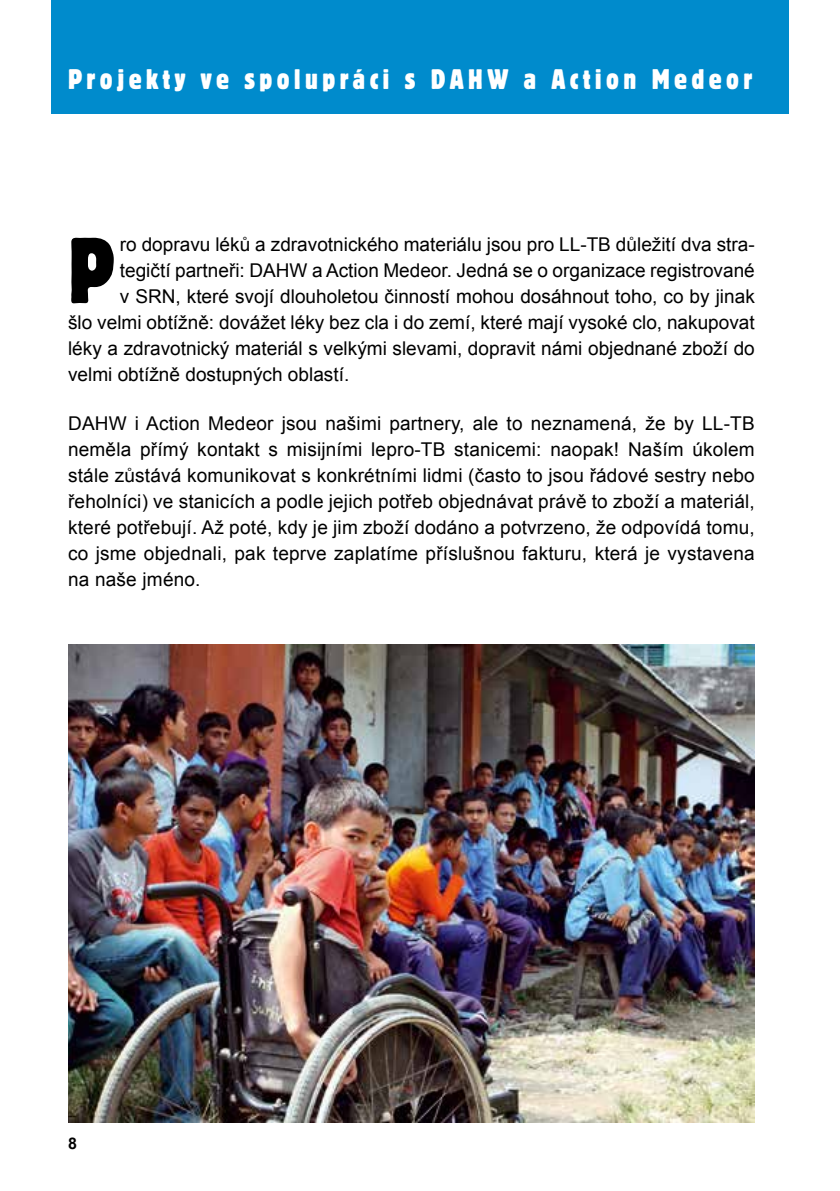
<style>
.page{position:relative;width:840px;height:1191px;background:#fff}
.page>*{position:absolute;margin:0;border:0;box-sizing:border-box;transform-origin:0 0}
.t1{font:condensed 92.4px "Block Pro";color:#000}
.t2{font:condensed 28px "Block Pro";letter-spacing:.16em;color:#fff}
.t3{font:19px/26px "Arial";color:#000;text-align:justify}
.t4{font:700 16px "Arial";color:#000}
</style>
<div class="page">
<div style="left:51px;top:0;width:737px;height:113px;background:#008bcc"></div>
<img style="left:68px;top:645px;width:686px;height:478px">
<h2 class="t2" style="left:68px;top:61px;width:685px">Projekty ve spolupráci s DAHW a Action Medeor</h2>
<h1 class="t1" style="left:68px;top:211px;width:48px">P</h1>
<p class="t3" style="left:120px;top:232px;width:636px">ro dopravu léků a zdravotnického materiálu jsou pro LL-TB důležití dva stra-</p>
<p class="t3" style="left:120px;top:258px;width:636px">tegičtí partneři: DAHW a Action Medeor. Jedná se o organizace registrované</p>
<p class="t3" style="left:120px;top:284px;width:636px">v SRN, které svojí dlouholetou činností mohou dosáhnout toho, co by jinak</p>
<p class="t3" style="left:68px;top:310px;width:687px">šlo velmi obtížně: dovážet léky bez cla i do zemí, které mají vysoké clo, nakupovat</p>
<p class="t3" style="left:68px;top:336px;width:687px">léky a zdravotnický materiál s velkými slevami, dopravit námi objednané zboží do</p>
<p class="t3" style="left:68px;top:362px;width:282px">velmi obtížně dostupných oblastí.</p>
<p class="t3" style="left:68px;top:410px;width:687px">DAHW i Action Medeor jsou našimi partnery, ale to neznamená, že by LL-TB neměla přímý kontakt s misijními lepro-TB stanicemi: naopak! Naším úkolem stále zůstává komunikovat s konkrétními lidmi (často to jsou řádové sestry nebo řeholníci) ve stanicích a podle jejich potřeb objednávat právě to zboží a materiál, které potřebují. Až poté, kdy je jim zboží dodáno a potvrzeno, že odpovídá tomu, co jsme objednali, pak teprve zaplatíme příslušnou fakturu, která je vystavena na naše jméno.</p>
<p class="t4" style="left:68px;top:1133px;width:10px">8</p>
</div>
